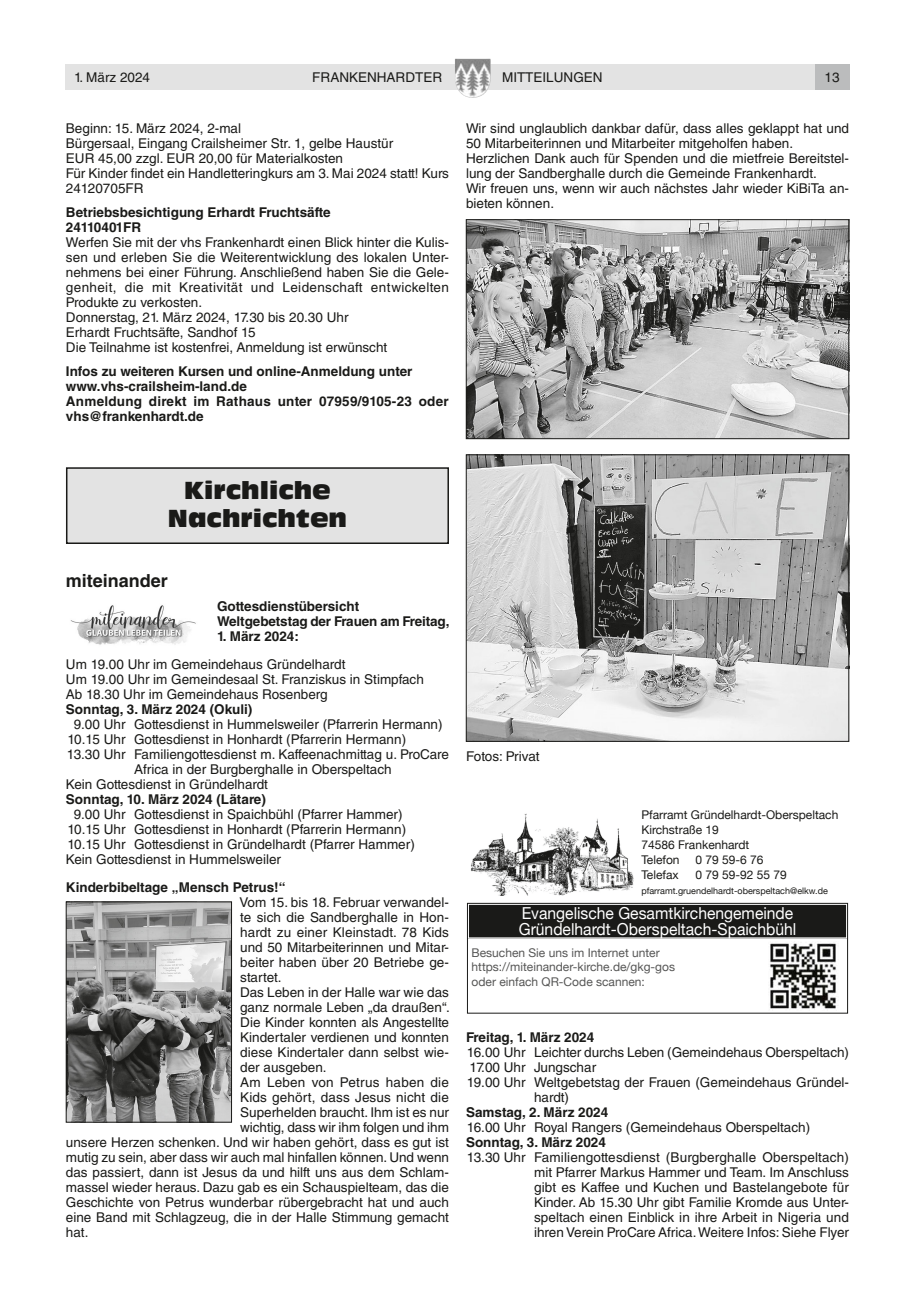
<style>
.page{position:relative;width:915px;height:1297px;background:#fff}
.page>*{position:absolute;margin:0;border:0;box-sizing:border-box;transform-origin:0 0}
.t1{font:24px/27px "Antique Olive Compact";color:#1a1a18;text-align:center}
.t2{font:700 18px "Helvetica LT Std";color:#1a1a18}
.t3{font:16.5px/16.5px "Helvetica Neue";color:#fff;scale:.95 1}
.t4{font:13.5px/15px "Helvetica LT Std";color:#1a1a18}
.t5{font:700 13.5px/15px "Helvetica LT Std";color:#1a1a18}
.t6{font:12px/15px "Helvetica Neue";color:#1a1a18}
.t7{font:12px/14.4px "Helvetica Neue";color:#565655}
.t8{font:9px "Helvetica Neue";color:#1a1a18}
</style>
<div class="page">
<div style="left:814px;top:65px;width:34px;height:25px;background:#bbbcbd"></div>
<div style="left:66px;top:65px;width:748px;height:25px;background:#e3e3e3"></div>
<img style="left:454px;top:59px;width:37px;height:39px">
<div style="left:67px;top:468px;width:381px;height:75px;background:#e3e3e3"></div>
<div style="left:66px;top:467px;width:383px;height:77px;border:2px solid #1a1a18"></div>
<img style="left:68px;top:904px;width:162px;height:216px">
<div style="left:66px;top:902px;width:166px;height:220px;border:1px solid #1a1a18"></div>
<img style="left:70px;top:605px;width:126px;height:40px">
<img style="left:468px;top:221px;width:378px;height:216px">
<div style="left:466px;top:219px;width:382px;height:220px;border:1px solid #1a1a18"></div>
<img style="left:468px;top:457px;width:378px;height:283px">
<div style="left:466px;top:455px;width:382px;height:287px;border:1px solid #1a1a18"></div>
<svg style="left:469px;top:903px;width:379px;height:37px;background:#292927"></svg>
<div style="left:467px;top:903px;width:380px;height:110px;border:1px solid #1a1a18"></div>
<img style="left:471px;top:813px;width:163px;height:82px">
<img style="left:770px;top:943px;width:68px;height:67px">
<p class="t4" style="left:74px;top:70px;width:77px">1. März 2024</p>
<p class="t4" style="left:312px;top:70px;width:131px">FRANKENHARDTER</p>
<p class="t4" style="left:502px;top:70px;width:102px">MITTEILUNGEN</p>
<p class="t4" style="left:824px;top:70px;width:17px">13</p>
<p class="t4" style="left:66px;top:121px;width:384px">Beginn: 15. März 2024, 2-mal<br>Bürgersaal, Eingang Crailsheimer Str. 1, gelbe Haustür<br>EUR 45,00 zzgl. EUR 20,00 für Materialkosten<br>Für Kinder findet ein Handletteringkurs am 3. Mai 2024 statt! Kurs 24120705FR</p>
<p class="t5" style="left:66px;top:204px;width:266px">Betriebsbesichtigung Erhardt Fruchtsäfte<br>24110401FR</p>
<p class="t4" style="left:66px;top:235px;width:384px">Werfen Sie mit der vhs Frankenhardt einen Blick hinter die Kulis&shy;sen und erleben Sie die Weiterentwicklung des lokalen Unter&shy;nehmens bei einer Führung. Anschließend haben Sie die Gele&shy;genheit, die mit Kreativität und Leidenschaft entwickelten Produkte zu verkosten.<br>Donnerstag, 21. März 2024, 17.30 bis 20.30 Uhr<br>Erhardt Fruchtsäfte, Sandhof 15<br>Die Teilnahme ist kostenfrei, Anmeldung ist erwünscht</p>
<p class="t5" style="left:66px;top:363px;width:384px">Infos zu weiteren Kursen und online-Anmeldung unter www.vhs-crailsheim-land.de<br>Anmeldung direkt im Rathaus unter 07959/9105-23 oder vhs@frankenhardt.de</p>
<p class="t4" style="left:466px;top:121px;width:384px">Wir sind unglaublich dankbar dafür, dass alles geklappt hat und 50 Mitarbeiterinnen und Mitarbeiter mitgeholfen haben.<br>Herzlichen Dank auch für Spenden und die mietfreie Bereitstel&shy;lung der Sandberghalle durch die Gemeinde Frankenhardt.<br>Wir freuen uns, wenn wir auch nächstes Jahr wieder KiBiTa an&shy;bieten können.</p>
<h1 class="t1" style="left:168px;top:476px;width:181px">Kirchliche<br>Nachrichten</h1>
<h2 class="t2" style="left:66px;top:570px;width:103px">miteinander</h2>
<p class="t5" style="left:217px;top:598px;width:234px">Gottesdienstübersicht<br>Weltgebetstag der Frauen am Freitag,</p>
<p class="t5" style="left:217px;top:628px;width:83px">1. März 2024:</p>
<p class="t4" style="left:66px;top:657px;width:359px">Um 19.00 Uhr im Gemeindehaus Gründelhardt<br>Um 19.00 Uhr im Gemeindesaal St. Franziskus in Stimpfach<br>Ab 18.30 Uhr im Gemeindehaus Rosenberg</p>
<p class="t5" style="left:66px;top:702px;width:188px">Sonntag, 3. März 2024 (Okuli)</p>
<p class="t4" style="left:74px;top:717px;width:370px">9.00 Uhr Gottesdienst in Hummelsweiler (Pfarrerin Hermann)</p>
<p class="t4" style="left:67px;top:732px;width:340px">10.15 Uhr Gottesdienst in Honhardt (Pfarrerin Hermann)</p>
<p class="t4" style="left:67px;top:747px;width:383px">13.30 Uhr Familiengottesdienst m. Kaffeenachmittag u. ProCare</p>
<p class="t4" style="left:134px;top:762px;width:259px">Africa in der Burgberghalle in Oberspeltach</p>
<p class="t4" style="left:66px;top:777px;width:203px">Kein Gottesdienst in Gründelhardt</p>
<p class="t5" style="left:66px;top:792px;width:201px">Sonntag, 10. März 2024 (Lätare)</p>
<p class="t4" style="left:66px;top:807px;width:350px;text-indent:8px">9.00 Uhr Gottesdienst in Spaichbühl (Pfarrer Hammer)<br>10.15 Uhr Gottesdienst in Honhardt (Pfarrerin Hermann)<br>10.15 Uhr Gottesdienst in Gründelhardt (Pfarrer Hammer)<br>Kein Gottesdienst in Hummelsweiler</p>
<p class="t5" style="left:66px;top:880px;width:221px">Kinderbibeltage „Mensch Petrus!“</p>
<p class="t4" style="left:239px;top:895px;width:211px">Vom 15. bis 18. Februar verwandel-</p>
<p class="t4" style="left:240px;top:910px;width:210px">te sich die Sandberghalle in Hon-</p>
<p class="t4" style="left:240px;top:925px;width:210px">hardt zu einer Kleinstadt. 78 Kids</p>
<p class="t4" style="left:240px;top:940px;width:210px">und 50 Mitarbeiterinnen und Mitar-</p>
<p class="t4" style="left:240px;top:955px;width:210px">beiter haben über 20 Betriebe ge-</p>
<p class="t4" style="left:240px;top:970px;width:43px">startet.</p>
<p class="t4" style="left:240px;top:985px;width:210px">Das Leben in der Halle war wie das</p>
<p class="t4" style="left:240px;top:1000px;width:211px">ganz normale Leben „da draußen“.</p>
<p class="t4" style="left:240px;top:1015px;width:210px">Die Kinder konnten als Angestellte</p>
<p class="t4" style="left:240px;top:1030px;width:210px">Kindertaler verdienen und konnten</p>
<p class="t4" style="left:240px;top:1045px;width:210px">diese Kindertaler dann selbst wie-</p>
<p class="t4" style="left:240px;top:1060px;width:88px">der ausgeben.</p>
<p class="t4" style="left:240px;top:1075px;width:210px">Am Leben von Petrus haben die</p>
<p class="t4" style="left:240px;top:1090px;width:210px">Kids gehört, dass Jesus nicht die</p>
<p class="t4" style="left:240px;top:1105px;width:210px">Superhelden braucht. Ihm ist es nur</p>
<p class="t4" style="left:240px;top:1120px;width:210px">wichtig, dass wir ihm folgen und ihm</p>
<p class="t4" style="left:66px;top:1135px;width:384px">unsere Herzen schenken. Und wir haben gehört, dass es gut ist</p>
<p class="t4" style="left:66px;top:1150px;width:384px">mutig zu sein, aber dass wir auch mal hinfallen können. Und wenn</p>
<p class="t4" style="left:66px;top:1165px;width:384px">das passiert, dann ist Jesus da und hilft uns aus dem Schlam-</p>
<p class="t4" style="left:66px;top:1180px;width:384px">massel wieder heraus. Dazu gab es ein Schauspielteam, das die</p>
<p class="t4" style="left:66px;top:1195px;width:384px">Geschichte von Petrus wunderbar rübergebracht hat und auch</p>
<p class="t4" style="left:66px;top:1210px;width:384px">eine Band mit Schlagzeug, die in der Halle Stimmung gemacht</p>
<p class="t4" style="left:66px;top:1225px;width:24px">hat.</p>
<p class="t4" style="left:466px;top:749px;width:75px">Fotos: Privat</p>
<p class="t6" style="left:641px;top:807px;width:198px">Pfarramt Gründelhardt-Oberspeltach<br>Kirchstraße 19<br>74586 Frankenhardt<br>Telefon</p>
<p class="t6" style="left:695px;top:852px;width:70px">0 79 59-6 76</p>
<p class="t6" style="left:641px;top:867px;width:39px">Telefax</p>
<p class="t6" style="left:695px;top:867px;width:93px">0 79 59-92 55 79</p>
<p class="t8" style="left:641px;top:884px;width:188px">pfarramt.gruendelhardt-oberspeltach@elkw.de</p>
<p class="t3" style="left:518px;top:905px;width:293px">Evangelische Gesamtkirchengemeinde<br>Gründelhardt-Oberspeltach-Spaichbühl</p>
<p class="t7" style="left:471px;top:946px;width:205px">Besuchen Sie uns im Internet unter https://miteinander-kirche.de/gkg-gos oder einfach QR-Code scannen:</p>
<p class="t5" style="left:466px;top:1030px;width:130px">Freitag, 1. März 2024</p>
<p class="t4" style="left:466px;top:1045px;width:383px">16.00 Uhr Leichter durchs Leben (Gemeindehaus Oberspeltach)</p>
<p class="t4" style="left:469px;top:1060px;width:128px">17.00 Uhr Jungschar</p>
<p class="t4" style="left:466px;top:1075px;width:383px">19.00 Uhr Weltgebetstag der Frauen (Gemeindehaus Gründel-</p>
<p class="t4" style="left:534px;top:1090px;width:36px">hardt)</p>
<p class="t5" style="left:466px;top:1105px;width:144px">Samstag, 2. März 2024</p>
<p class="t4" style="left:466px;top:1120px;width:345px">16.00 Uhr Royal Rangers (Gemeindehaus Oberspeltach)</p>
<p class="t5" style="left:466px;top:1135px;width:141px">Sonntag, 3. März 2024</p>
<p class="t4" style="left:534px;top:1150px;width:316px;text-align:justify;text-indent:-67px">13.30 Uhr Familiengottesdienst (Burgberghalle Oberspeltach) mit Pfarrer Markus Hammer und Team. Im Anschluss gibt es Kaffee und Kuchen und Bastelangebote für Kinder. Ab 15.30 Uhr gibt Familie Kromde aus Unter&shy;speltach einen Einblick in ihre Arbeit in Nigeria und ihren Verein ProCare Africa. Weitere Infos: Siehe Flyer</p>
</div>
